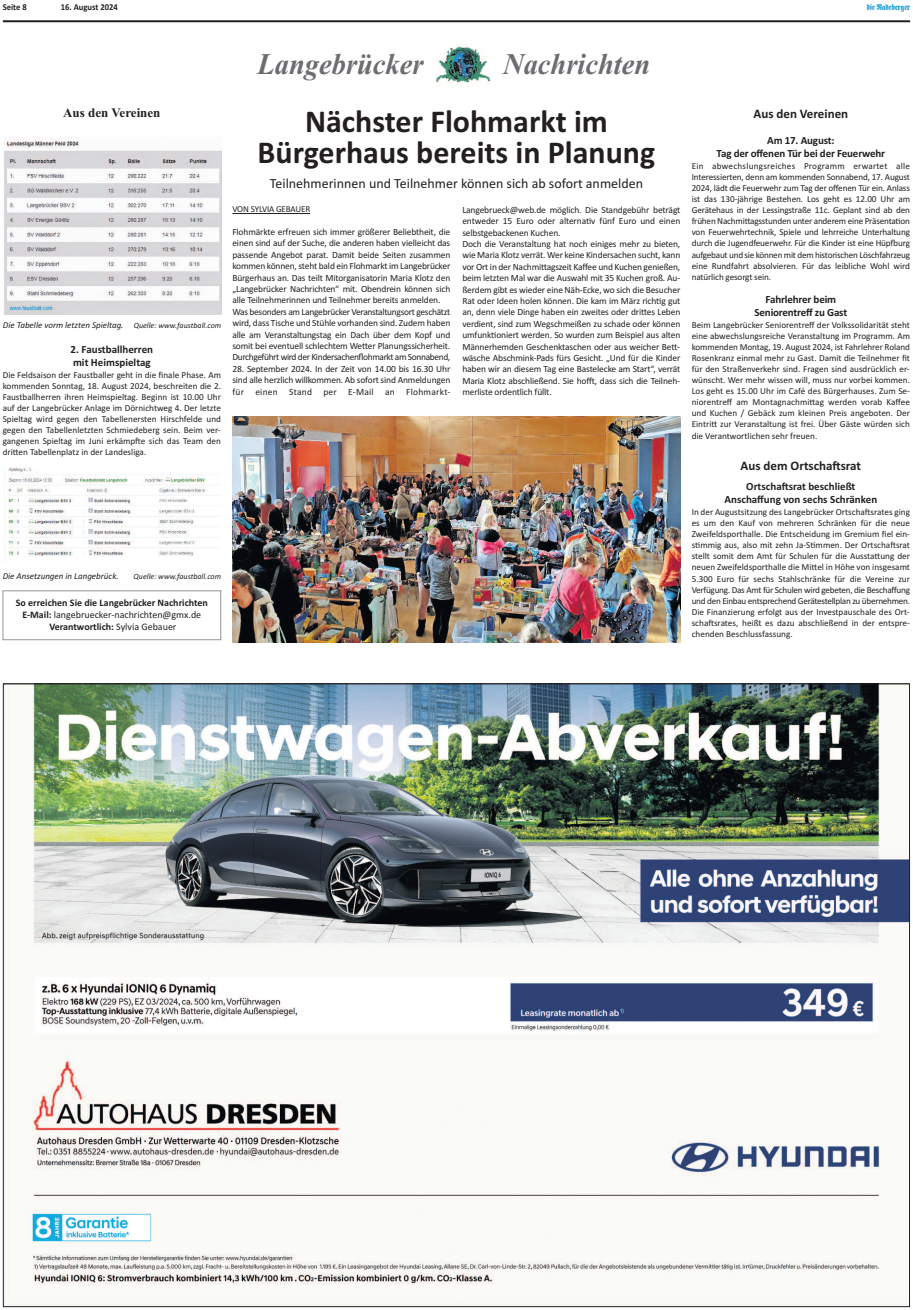
<style>
.page{position:relative;width:913px;height:1310px;background:#fff}
.page>*{position:absolute;margin:0;border:0;box-sizing:border-box;transform-origin:0 0}
.t1{font:700 32px/31.4px "Calibri";color:#231f20;text-align:center}
.t2{font:italic 700 30px "Times New Roman";color:#6c6d70;scale:.95 1}
.t3{font:14px "Calibri";color:#231f20}
.t4{font:700 13px "Calibri";color:#231f20}
.t5{font:700 13px "Times New Roman";color:#231f20}
.t6{font:700 11px/13.2px "Calibri";letter-spacing:-.01em;color:#231f20;text-align:center}
.t7{font:700 10px/12px "Calibri";color:#231f20;text-align:center}
.t8{font:9.5px/11.4px "Calibri";letter-spacing:-.015em;color:#231f20}
.t9{font:9.2px/11px "Calibri";color:#231f20;text-align:justify}
.t10{font:italic 9px "Calibri";color:#231f20}
.t11{font:700 9px "Calibri";color:#231f20;scale:.95 1}
.t12{font:9px "Calibri";letter-spacing:-.015em;color:#231f20}
.t13{font:9px "Fette Fra D";color:#0094d2;scale:.8 1}
.t14{font:italic 8px "Calibri";color:#231f20}
.s1{font-size:8px}
.s2{font-weight:400}
</style>
<div class="page">
<img style="left:5px;top:685px;width:903px;height:620px">
<img style="left:436px;top:45px;width:54px;height:40px">
<hr style="left:3px;top:20px;width:907px;height:2px;background:#231f20">
<img style="left:4px;top:467px;width:216px;height:89px">
<img style="left:4px;top:137px;width:217px;height:177px">
<div style="left:3px;top:590px;width:218px;height:50px;border:1px solid #939598"></div>
<hr style="left:232px;top:213px;width:78px;height:1px;background:#231f20">
<img style="left:232px;top:417px;width:448px;height:225px">
<p class="t11" style="left:3px;top:1px;width:27px">Seite 8</p>
<p class="t11" style="left:61px;top:1px;width:61px">16. August 2024</p>
<p class="t13" style="left:867px;top:1px;width:56px">die Radeberger</p>
<h3 class="t5" style="left:63px;top:105px;width:99px">Aus den Vereinen</h3>
<p class="t10" style="left:3px;top:319px;width:220px">Die Tabelle vorm letzten Spieltag. <span class="s1">Quelle: www.faustball.com</span></p>
<p class="t6" style="left:71px;top:342px;width:84px;text-align:left">2. Faustballherren mit Heimspieltag</p>
<p class="t9" style="left:3px;top:369px;width:220px">Die Feldsaison der Faustballer geht in die finale Phase. Am kommenden Sonntag, 18. August 2024, beschreiten die 2.<br>Faustballherren ihren Heimspieltag. Beginn ist 10.00 Uhr auf der Langebrücker Anlage im Dörnichtweg 4. Der letzte Spieltag wird gegen den Tabellenersten Hirschfelde und gegen den Tabellenletzten Schmiedeberg sein. Beim ver&shy;gangenen Spieltag im Juni erkämpfte sich das Team den dritten Tabellenplatz in der Landesliga.</p>
<h2 class="t2" style="left:257px;top:46px;width:176px">Langebrücker</h2>
<h2 class="t2" style="left:503px;top:46px;width:157px">Nachrichten</h2>
<h1 class="t1" style="left:258px;top:105px;width:399px">Nächster Flohmarkt im<br>Bürgerhaus bereits in Planung</h1>
<h3 class="t3" style="left:270px;top:175px;width:375px">Teilnehmerinnen und Teilnehmer können sich ab sofort anmelden</h3>
<p class="t12" style="left:232px;top:204px;width:79px">VON SYLVIA GEBAUER</p>
<p class="t8" style="left:232px;top:226px;width:219px">Flohmärkte erfreuen sich immer größerer Beliebtheit, die einen sind auf der Suche, die anderen haben vielleicht das passende Angebot parat. Damit beide Seiten zusammen kommen können, steht bald ein Flohmarkt im Langebrücker Bürgerhaus an. Das teilt Mitorganisatorin Maria Klotz den „Langebrücker Nachrichten“ mit. Obendrein können sich alle Teilnehmerinnen und Teilnehmer bereits anmelden.<br>Was besonders am Langebrücker Veranstaltungsort geschätzt wird, dass Tische und Stühle vorhanden sind. Zudem haben alle am Veranstaltungstag ein Dach über dem Kopf und somit bei eventuell schlechtem Wetter Planungssicherheit.<br>Durchgeführt wird der Kindersachenflohmarkt am Sonnabend,</p>
<p class="t8" style="left:232px;top:363px;width:219px;text-align:justify">28. September 2024. In der Zeit von 14.00 bis 16.30 Uhr sind alle herzlich willkommen. Ab sofort sind Anmeldungen für einen Stand per E-Mail an Flohmarkt-</p>
<p class="t8" style="left:462px;top:204px;width:219px">Langebrueck@web.de möglich. Die Standgebühr beträgt entweder 15 Euro oder alternativ fünf Euro und einen selbstgebackenen Kuchen.<br>Doch die Veranstaltung hat noch einiges mehr zu bieten, wie Maria Klotz verrät. Wer keine Kindersachen sucht, kann vor Ort in der Nachmittagszeit Kaffee und Kuchen genießen, beim letzten Mal war die Auswahl mit 35 Kuchen groß. Au&shy;ßerdem gibt es wieder eine Näh-Ecke, wo sich die Besucher Rat oder Ideen holen können. Die kam im März richtig gut an, denn viele Dinge haben ein zweites oder drittes Leben verdient, sind zum Wegschmeißen zu schade oder können umfunktioniert werden. So wurden zum Beispiel aus alten Männerhemden Geschenktaschen oder aus weicher Bett&shy;wäsche Abschmink-Pads fürs Gesicht. „Und für die Kinder haben wir an diesem Tag eine Bastelecke am Start“, verrät Maria Klotz abschließend. Sie hofft, dass sich die Teilneh&shy;merliste ordentlich füllt.</p>
<p class="t10" style="left:3px;top:570px;width:117px">Die Ansetzungen in Langebrück.</p>
<p class="t14" style="left:134px;top:571px;width:89px">Quelle: www.faustball.com</p>
<p class="t7" style="left:16px;top:596px;width:194px">So erreichen Sie die Langebrücker Nachrichten<br>E-Mail: <span class="s2">langebruecker-nachrichten@gmx.de<br></span>Verantwortlich: <span class="s2">Sylvia Gebauer</span></p>
<h3 class="t4" style="left:753px;top:106px;width:96px">Aus den Vereinen</h3>
<p class="t6" style="left:716px;top:134px;width:170px">Am 17. August:<br>Tag der offenen Tür bei der Feuerwehr</p>
<p class="t9" style="left:692px;top:160px;width:220px">Ein abwechslungsreiches Programm erwartet alle Interessierten, denn am kommenden Sonnabend, 17. August 2024, lädt die Feuerwehr zum Tag der offenen Tür ein. Anlass ist das 130-jährige Bestehen. Los geht es 12.00 Uhr am Gerätehaus in der Lessingstraße 11c. Geplant sind ab den frühen Nachmittagsstunden unter anderem eine Präsentation von Feuerwehrtechnik, Spiele und lehrreiche Unterhaltung durch die Jugendfeuerwehr. Für die Kinder ist eine Hüpfburg aufgebaut und sie können mit dem historischen Löschfahrzeug eine Rundfahrt absolvieren. Für das leibliche Wohl wird natürlich gesorgt sein.</p>
<p class="t6" style="left:754px;top:293px;width:94px">Fahrlehrer beim<br>Seniorentreff zu Gast</p>
<p class="t9" style="left:692px;top:319px;width:220px">Beim Langebrücker Seniorentreff der Volkssolidarität steht eine abwechslungsreiche Veranstaltung im Programm. Am kommenden Montag, 19. August 2024, ist Fahrlehrer Roland Rosenkranz einmal mehr zu Gast. Damit die Teilnehmer fit für den Straßenverkehr sind. Fragen sind ausdrücklich er&shy;wünscht. Wer mehr wissen will, muss nur vorbei kommen.<br>Los geht es 15.00 Uhr im Café des Bürgerhauses. Zum Se&shy;niorentreff am Montagnachmittag werden vorab Kaffee und Kuchen / Gebäck zum kleinen Preis angeboten. Der Eintritt zur Veranstaltung ist frei. Über Gäste würden sich die Verantwortlichen sehr freuen.</p>
<h3 class="t4" style="left:740px;top:458px;width:122px">Aus dem Ortschaftsrat</h3>
<p class="t6" style="left:724px;top:480px;width:154px">Ortschaftsrat beschließt<br>Anschaffung von sechs Schränken</p>
<p class="t9" style="left:692px;top:506px;width:220px">In der Augustsitzung des Langebrücker Ortschaftsrates ging es um den Kauf von mehreren Schränken für die neue Zweifeldsporthalle. Die Entscheidung im Gremium fiel ein&shy;stimmig aus, also mit zehn Ja-Stimmen. Der Ortschaftsrat stellt somit dem Amt für Schulen für die Ausstattung der neuen Zweifeldsporthalle die Mittel in Höhe von insgesamt 5.300 Euro für sechs Stahlschränke für die Vereine zur Verfügung. Das Amt für Schulen wird gebeten, die Beschaffung und den Einbau entsprechend Gerätestellplan zu übernehmen.<br>Die Finanzierung erfolgt aus der Investpauschale des Ort&shy;schaftsrates, heißt es dazu abschließend in der entspre&shy;chenden Beschlussfassung.</p>
</div>
